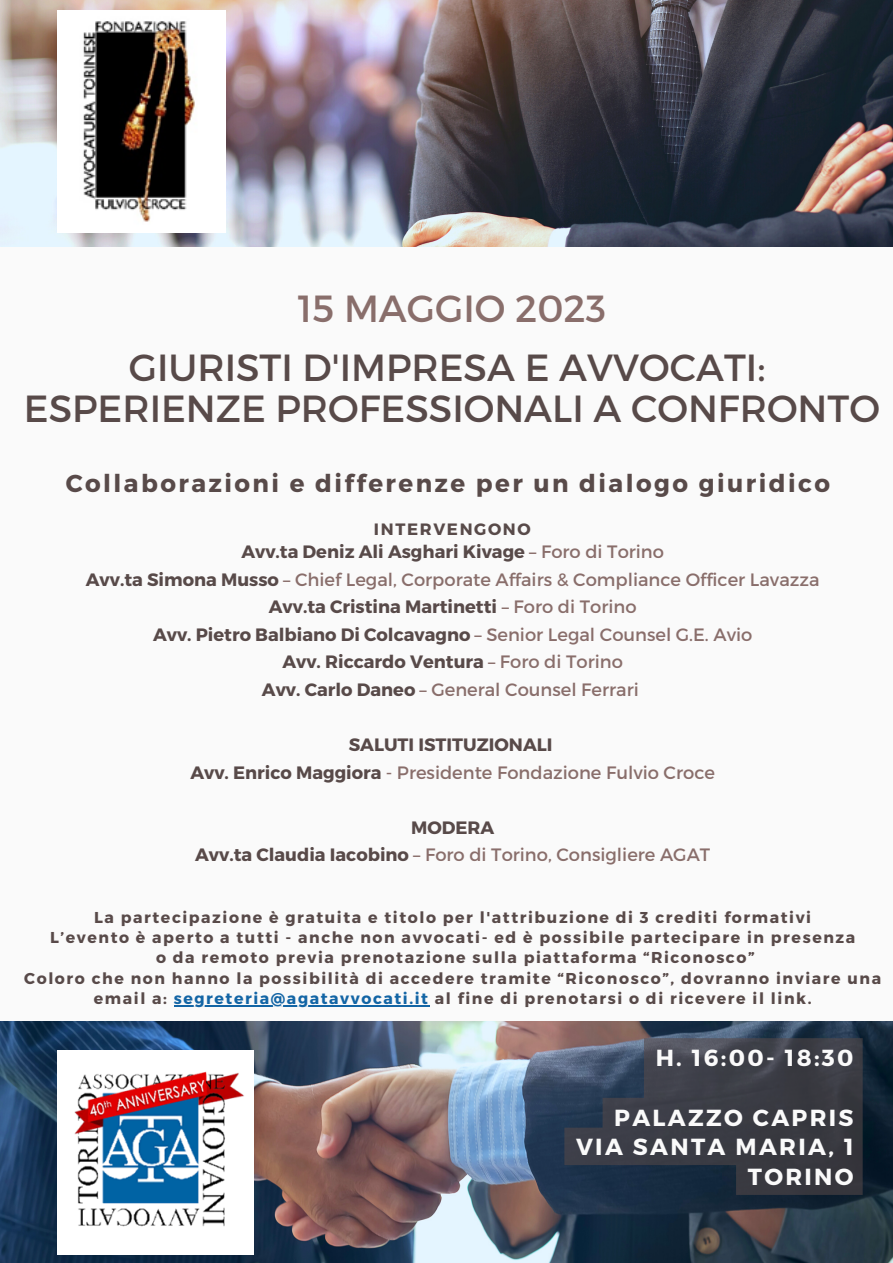
<style>
.page{position:relative;width:893px;height:1263px;background:#fff}
.page>*{position:absolute;margin:0;border:0;box-sizing:border-box;transform-origin:0 0}
.t1{font:37.8px "Montserrat";color:#584a49}
.t2{font:37.8px "Montserrat";color:#896e6b}
.t3{font:700 24.53px "Montserrat";letter-spacing:.1em;color:#584a49}
.t4{font:700 23.25px "Montserrat";letter-spacing:.1em;color:#fafafa}
.t5{font:17.92px "Montserrat";color:#896e6b}
.t6{font:700 17.92px "Montserrat";color:#584a49}
.t7{font:700 16.42px "Montserrat";letter-spacing:.1em;color:#584a49}
.t8{font:700 15.75px/20.2px "Montserrat";letter-spacing:.1em;color:#584a49;text-align:center}
.s1{font-weight:400;color:#896e6b}
.s2{font-weight:700;color:#584a49}
.s3{color:#1365a5}
</style>
<div class="page">
<img style="left:0;top:0;width:893px;height:247px">
<img style="left:0;top:1022px;width:893px;height:241px">
<div style="left:0;top:247px;width:893px;height:760px;background:#fafafa"></div>
<img style="left:58px;top:1050px;width:196px;height:204px">
<img style="left:58px;top:11px;width:167px;height:222px">
<svg style="left:564px;top:1038px;width:298px;height:157px;background:#383d49"></svg>
<hr style="left:174px;top:1005px;width:256px;height:1px;background:#1365a5">
<p class="t2" style="left:298px;top:284px;width:310px">15 MAGGIO 2023</p>
<p class="t1" style="left:129px;top:343px;width:638px">GIURISTI D'IMPRESA E AVVOCATI:</p>
<p class="t1" style="left:24px;top:384px;width:857px">ESPERIENZE PROFESSIONALI A CONFRONTO</p>
<p class="t3" style="left:66px;top:468px;width:765px">Collaborazioni e differenze per un dialogo giuridico</p>
<p class="t7" style="left:374px;top:518px;width:158px">INTERVENGONO</p>
<p class="t6" style="left:241px;top:540px;width:424px">Avv.ta Deniz Ali Asghari Kivage <span class="s1">– Foro di Torino</span></p>
<p class="t5" style="left:86px;top:567px;width:735px"><span class="s2">Avv.ta Simona Musso</span> – Chief Legal, Corporate Affairs &amp; Compliance Officer Lavazza</p>
<p class="t6" style="left:269px;top:595px;width:369px">Avv.ta Cristina Martinetti <span class="s1">– Foro di Torino</span></p>
<p class="t6" style="left:153px;top:623px;width:601px">Avv. Pietro Balbiano Di Colcavagno <span class="s1">– Senior Legal Counsel G.E. Avio</span></p>
<p class="t6" style="left:282px;top:650px;width:342px">Avv. Riccardo Ventura <span class="s1">– Foro di Torino</span></p>
<p class="t5" style="left:262px;top:678px;width:378px"><span class="s2">Avv. Carlo Daneo</span> – General Counsel Ferrari</p>
<p class="t6" style="left:349px;top:733px;width:205px">SALUTI ISTITUZIONALI</p>
<p class="t5" style="left:190px;top:760px;width:526px"><span class="s2">Avv. Enrico Maggiora</span> - Presidente Fondazione Fulvio Croce</p>
<p class="t6" style="left:411px;top:816px;width:85px">MODERA</p>
<p class="t5" style="left:195px;top:843px;width:516px"><span class="s2">Avv.ta Claudia Iacobino</span> – Foro di Torino, Consigliere AGAT</p>
<p class="t8" style="left:94px;top:906px;width:718px">La partecipazione è gratuita e titolo per l'attribuzione di 3 crediti formativi</p>
<p class="t8" style="left:50px;top:926px;width:806px">L’evento è aperto a tutti - anche non avvocati- ed è possibile partecipare in presenza</p>
<p class="t8" style="left:156px;top:947px;width:600px">o da remoto previa prenotazione sulla piattaforma “Riconosco”</p>
<p class="t8" style="left:24px;top:967px;width:858px">Coloro che non hanno la possibilità di accedere tramite “Riconosco”, dovranno inviare una email a: <span class="s3">segreteria@agatavvocati.it</span> al fine di prenotarsi o di ricevere il link.</p>
<p class="t4" style="left:655px;top:1042px;width:199px">H. 16:00- 18:30</p>
<p class="t4" style="left:614px;top:1102px;width:241px">PALAZZO CAPRIS</p>
<p class="t4" style="left:576px;top:1132px;width:279px">VIA SANTA MARIA, 1</p>
<p class="t4" style="left:748px;top:1162px;width:107px">TORINO</p>
</div>
